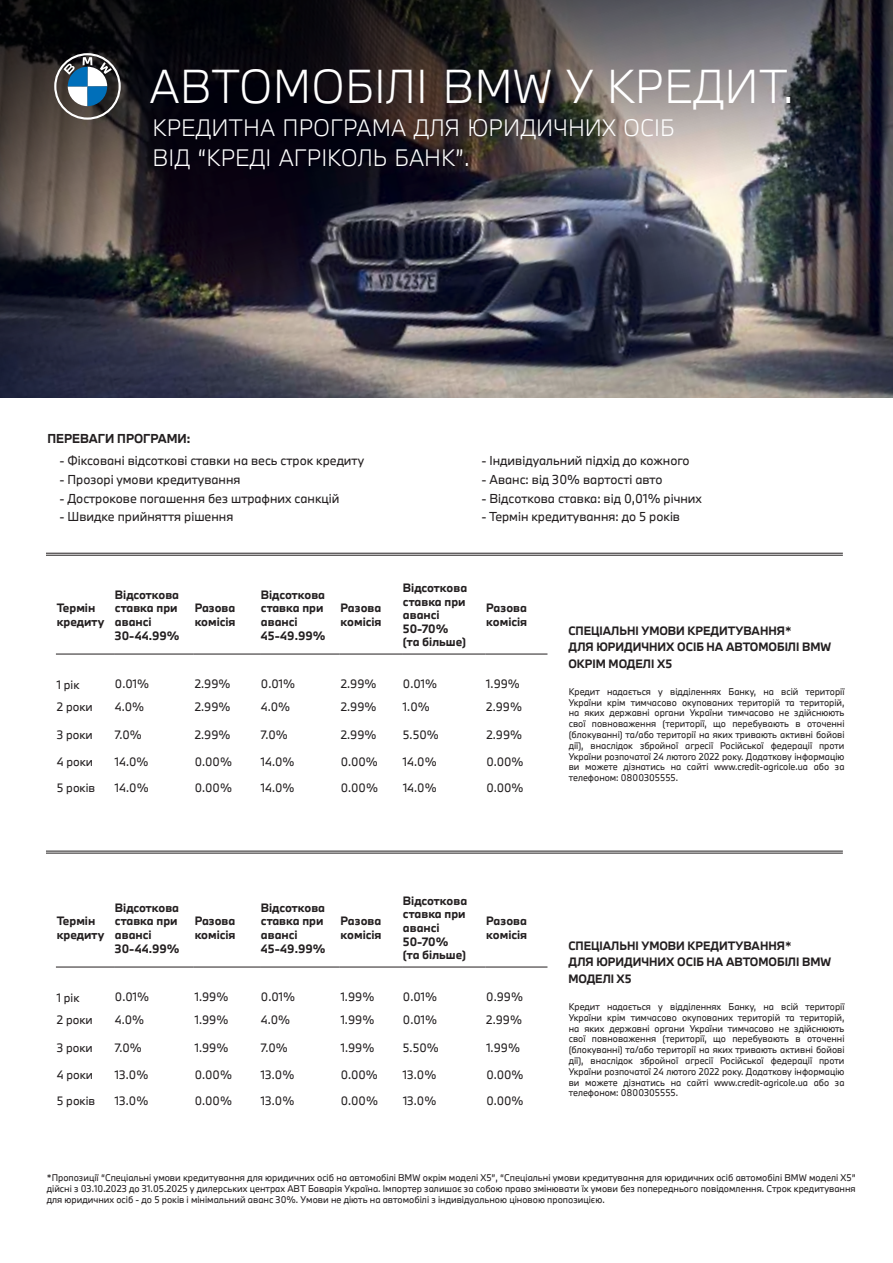
<style>
.page{position:relative;width:893px;height:1263px;background:#fff}
.page>*{position:absolute;margin:0;border:0;box-sizing:border-box;transform-origin:0 0}
.t1{font:300 44.1px "BMW Type Next";color:#fff}
.t2{font:300 22.05px "BMW Type Next";color:#fff}
.t3{font:12px "BMW Type Next";color:#231f20}
.t4{font:700 12px "BMW Type Next";color:#231f20}
.t5{font:700 11.25px/13.6px "BMW Type Next";color:#231f20}
.t6{font:11.25px "BMW Type Next";color:#231f20}
.t7{font:9px/10.8px "BMW Type Next";color:#231f20;text-align:justify}
</style>
<div class="page">
<img style="left:0;top:380px;width:893px;height:18px">
<hr style="left:46px;top:851px;width:797px;height:1px;background:#231f20">
<hr style="left:46px;top:853px;width:797px;height:1px;background:#231f20">
<hr style="left:46px;top:553px;width:797px;height:1px;background:#231f20">
<hr style="left:46px;top:555px;width:797px;height:1px;background:#231f20">
<img style="left:0;top:0;width:893px;height:380px">
<svg style="left:54px;top:53px;width:67px;height:67px"></svg>
<hr style="left:56px;top:654px;width:58px;height:1px;background:#231f20">
<hr style="left:114px;top:654px;width:80px;height:1px;background:#231f20">
<hr style="left:194px;top:654px;width:66px;height:1px;background:#231f20">
<hr style="left:260px;top:654px;width:80px;height:1px;background:#231f20">
<hr style="left:340px;top:654px;width:62px;height:1px;background:#231f20">
<hr style="left:402px;top:654px;width:83px;height:1px;background:#231f20">
<hr style="left:485px;top:654px;width:62px;height:1px;background:#231f20">
<hr style="left:56px;top:967px;width:58px;height:1px;background:#231f20">
<hr style="left:114px;top:967px;width:80px;height:1px;background:#231f20">
<hr style="left:194px;top:967px;width:66px;height:1px;background:#231f20">
<hr style="left:260px;top:967px;width:80px;height:1px;background:#231f20">
<hr style="left:340px;top:967px;width:62px;height:1px;background:#231f20">
<hr style="left:402px;top:967px;width:83px;height:1px;background:#231f20">
<hr style="left:485px;top:967px;width:62px;height:1px;background:#231f20">
<p class="t1" style="left:149px;top:56px;width:646px">АВТОМОБІЛІ BMW У КРЕДИТ.</p>
<p class="t2" style="left:153px;top:143px;width:319px">ВІД “КРЕДІ АГРІКОЛЬ БАНК”.</p>
<p class="t2" style="left:153px;top:113px;width:523px">КРЕДИТНА ПРОГРАМА ДЛЯ ЮРИДИЧНИХ ОСІБ</p>
<p class="t4" style="left:47px;top:430px;width:145px">ПЕРЕВАГИ ПРОГРАМИ:</p>
<p class="t3" style="left:59px;top:453px;width:306px">- Фіксовані відсоткові ставки на весь строк кредиту</p>
<p class="t3" style="left:59px;top:471px;width:183px">- Прозорі умови кредитування</p>
<p class="t3" style="left:59px;top:490px;width:282px">- Дострокове погашення без штрафних санкцій</p>
<p class="t3" style="left:59px;top:508px;width:176px">- Швидке прийняття рішення</p>
<p class="t3" style="left:481px;top:453px;width:210px">- Індивідуальний підхід до кожного</p>
<p class="t3" style="left:481px;top:471px;width:183px">- Аванс: від 30% вартості авто</p>
<p class="t3" style="left:481px;top:490px;width:222px">- Відсоткова ставка: від 0,01% річних</p>
<p class="t3" style="left:481px;top:508px;width:200px">- Термін кредитування: до 5 років</p>
<p class="t5" style="left:57px;top:601px;width:49px">Термін кредиту</p>
<p class="t5" style="left:115px;top:587px;width:66px">Відсоткова ставка при авансі</p>
<p class="t5" style="left:115px;top:628px;width:66px">30-44.99%</p>
<p class="t5" style="left:195px;top:601px;width:42px">Разова комісія</p>
<p class="t5" style="left:261px;top:587px;width:66px">Відсоткова ставка при авансі</p>
<p class="t5" style="left:261px;top:628px;width:66px">45-49.99%</p>
<p class="t5" style="left:341px;top:601px;width:42px">Разова комісія</p>
<p class="t5" style="left:403px;top:581px;width:66px">Відсоткова ставка при авансі</p>
<p class="t5" style="left:403px;top:621px;width:47px">50-70%</p>
<p class="t5" style="left:403px;top:635px;width:65px">(та більше)</p>
<p class="t5" style="left:486px;top:601px;width:42px">Разова комісія</p>
<p class="t6" style="left:57px;top:677px;width:24px">1 рік</p>
<p class="t6" style="left:115px;top:676px;width:36px">0.01%</p>
<p class="t6" style="left:195px;top:676px;width:37px">2.99%</p>
<p class="t6" style="left:261px;top:676px;width:36px">0.01%</p>
<p class="t6" style="left:341px;top:676px;width:37px">2.99%</p>
<p class="t6" style="left:403px;top:676px;width:36px">0.01%</p>
<p class="t6" style="left:486px;top:676px;width:35px">1.99%</p>
<p class="t6" style="left:57px;top:699px;width:37px">2 роки</p>
<p class="t6" style="left:115px;top:699px;width:31px">4.0%</p>
<p class="t6" style="left:195px;top:699px;width:37px">2.99%</p>
<p class="t6" style="left:261px;top:699px;width:31px">4.0%</p>
<p class="t6" style="left:341px;top:699px;width:37px">2.99%</p>
<p class="t6" style="left:403px;top:699px;width:28px">1.0%</p>
<p class="t6" style="left:486px;top:699px;width:37px">2.99%</p>
<p class="t6" style="left:57px;top:727px;width:37px">3 роки</p>
<p class="t6" style="left:115px;top:727px;width:29px">7.0%</p>
<p class="t6" style="left:195px;top:727px;width:37px">2.99%</p>
<p class="t6" style="left:261px;top:727px;width:29px">7.0%</p>
<p class="t6" style="left:341px;top:727px;width:37px">2.99%</p>
<p class="t6" style="left:403px;top:727px;width:37px">5.50%</p>
<p class="t6" style="left:486px;top:727px;width:37px">2.99%</p>
<p class="t6" style="left:57px;top:754px;width:38px">4 роки</p>
<p class="t6" style="left:115px;top:754px;width:35px">14.0%</p>
<p class="t6" style="left:195px;top:754px;width:39px">0.00%</p>
<p class="t6" style="left:261px;top:754px;width:35px">14.0%</p>
<p class="t6" style="left:341px;top:754px;width:39px">0.00%</p>
<p class="t6" style="left:403px;top:754px;width:35px">14.0%</p>
<p class="t6" style="left:486px;top:754px;width:39px">0.00%</p>
<p class="t6" style="left:57px;top:780px;width:40px">5 років</p>
<p class="t6" style="left:115px;top:780px;width:35px">14.0%</p>
<p class="t6" style="left:195px;top:780px;width:39px">0.00%</p>
<p class="t6" style="left:261px;top:780px;width:35px">14.0%</p>
<p class="t6" style="left:341px;top:780px;width:39px">0.00%</p>
<p class="t6" style="left:403px;top:780px;width:35px">14.0%</p>
<p class="t6" style="left:486px;top:780px;width:39px">0.00%</p>
<p class="t5" style="left:57px;top:914px;width:49px">Термін кредиту</p>
<p class="t5" style="left:115px;top:900px;width:66px">Відсоткова ставка при авансі</p>
<p class="t5" style="left:115px;top:941px;width:66px">30-44.99%</p>
<p class="t5" style="left:195px;top:914px;width:42px">Разова комісія</p>
<p class="t5" style="left:261px;top:900px;width:66px">Відсоткова ставка при авансі</p>
<p class="t5" style="left:261px;top:941px;width:66px">45-49.99%</p>
<p class="t5" style="left:341px;top:914px;width:42px">Разова комісія</p>
<p class="t5" style="left:403px;top:894px;width:66px">Відсоткова ставка при авансі</p>
<p class="t5" style="left:403px;top:934px;width:47px">50-70%</p>
<p class="t5" style="left:403px;top:948px;width:65px">(та більше)</p>
<p class="t5" style="left:486px;top:914px;width:42px">Разова комісія</p>
<p class="t6" style="left:57px;top:990px;width:24px">1 рік</p>
<p class="t6" style="left:115px;top:989px;width:36px">0.01%</p>
<p class="t6" style="left:195px;top:989px;width:35px">1.99%</p>
<p class="t6" style="left:261px;top:989px;width:36px">0.01%</p>
<p class="t6" style="left:341px;top:989px;width:35px">1.99%</p>
<p class="t6" style="left:403px;top:989px;width:36px">0.01%</p>
<p class="t6" style="left:486px;top:989px;width:38px">0.99%</p>
<p class="t6" style="left:57px;top:1012px;width:37px">2 роки</p>
<p class="t6" style="left:115px;top:1012px;width:31px">4.0%</p>
<p class="t6" style="left:195px;top:1012px;width:35px">1.99%</p>
<p class="t6" style="left:261px;top:1012px;width:31px">4.0%</p>
<p class="t6" style="left:341px;top:1012px;width:35px">1.99%</p>
<p class="t6" style="left:403px;top:1012px;width:36px">0.01%</p>
<p class="t6" style="left:486px;top:1012px;width:37px">2.99%</p>
<p class="t6" style="left:57px;top:1040px;width:37px">3 роки</p>
<p class="t6" style="left:115px;top:1040px;width:29px">7.0%</p>
<p class="t6" style="left:195px;top:1040px;width:35px">1.99%</p>
<p class="t6" style="left:261px;top:1040px;width:29px">7.0%</p>
<p class="t6" style="left:341px;top:1040px;width:35px">1.99%</p>
<p class="t6" style="left:403px;top:1040px;width:37px">5.50%</p>
<p class="t6" style="left:486px;top:1040px;width:35px">1.99%</p>
<p class="t6" style="left:57px;top:1067px;width:38px">4 роки</p>
<p class="t6" style="left:115px;top:1067px;width:35px">13.0%</p>
<p class="t6" style="left:195px;top:1067px;width:39px">0.00%</p>
<p class="t6" style="left:261px;top:1067px;width:35px">13.0%</p>
<p class="t6" style="left:341px;top:1067px;width:39px">0.00%</p>
<p class="t6" style="left:403px;top:1067px;width:35px">13.0%</p>
<p class="t6" style="left:486px;top:1067px;width:39px">0.00%</p>
<p class="t6" style="left:57px;top:1093px;width:40px">5 років</p>
<p class="t6" style="left:115px;top:1093px;width:35px">13.0%</p>
<p class="t6" style="left:195px;top:1093px;width:39px">0.00%</p>
<p class="t6" style="left:261px;top:1093px;width:35px">13.0%</p>
<p class="t6" style="left:341px;top:1093px;width:39px">0.00%</p>
<p class="t6" style="left:403px;top:1093px;width:35px">13.0%</p>
<p class="t6" style="left:486px;top:1093px;width:39px">0.00%</p>
<p class="t5" style="left:568px;top:624px;width:225px">СПЕЦІАЛЬНІ УМОВИ КРЕДИТУВАННЯ*</p>
<p class="t5" style="left:568px;top:640px;width:264px">ДЛЯ ЮРИДИЧНИХ ОСІБ НА АВТОМОБІЛІ BMW</p>
<p class="t5" style="left:568px;top:657px;width:105px">ОКРІМ МОДЕЛІ Х5</p>
<p class="t7" style="left:569px;top:686px;width:277px">Кредит надається у відділеннях Банку, на всій території України крім тимчасово окупованих територій та територій, на яких державні органи України тимчасово не здійснюють свої повноваження (території, що перебувають в оточенні (блокуванні) та/або території на яких тривають активні бойові дії), внаслідок збройної агресії Російської федерації проти України розпочатої 24 лютого 2022 року. Додаткову інформацію ви можете дізнатись на сайті www.credit-agricole.ua або за телефоном: 0800305555.</p>
<p class="t5" style="left:568px;top:939px;width:225px">СПЕЦІАЛЬНІ УМОВИ КРЕДИТУВАННЯ*</p>
<p class="t5" style="left:568px;top:955px;width:264px">ДЛЯ ЮРИДИЧНИХ ОСІБ НА АВТОМОБІЛІ BMW</p>
<p class="t5" style="left:568px;top:972px;width:65px">МОДЕЛІ X5</p>
<p class="t7" style="left:569px;top:1001px;width:277px">Кредит надається у відділеннях Банку, на всій території України крім тимчасово окупованих територій та територій, на яких державні органи України тимчасово не здійснюють свої повноваження (території, що перебувають в оточенні (блокуванні) та/або території на яких тривають активні бойові дії), внаслідок збройної агресії Російської федерації проти України розпочатої 24 лютого 2022 року. Додаткову інформацію ви можете дізнатись на сайті www.credit-agricole.ua або за телефоном: 0800305555.</p>
<p class="t7" style="left:47px;top:1172px;width:810px">*Пропозиції “Спеціальні умови кредитування для юридичних осіб на автомобілі BMW окрім моделі Х5”, “Спеціальні умови кредитування для юридичних осіб автомобілі BMW моделі X5” дійсні з 03.10.2023 до 31.05.2025 у дилерських центрах АВТ Баварія Україна. Імпортер залишає за собою право змінювати їх умови без попереднього повідомлення. Строк кредитування для юридичних осіб - до 5 років і мінімальний аванс 30%. Умови не діють на автомобілі з індивідуальною ціновою пропозицією.</p>
</div>
